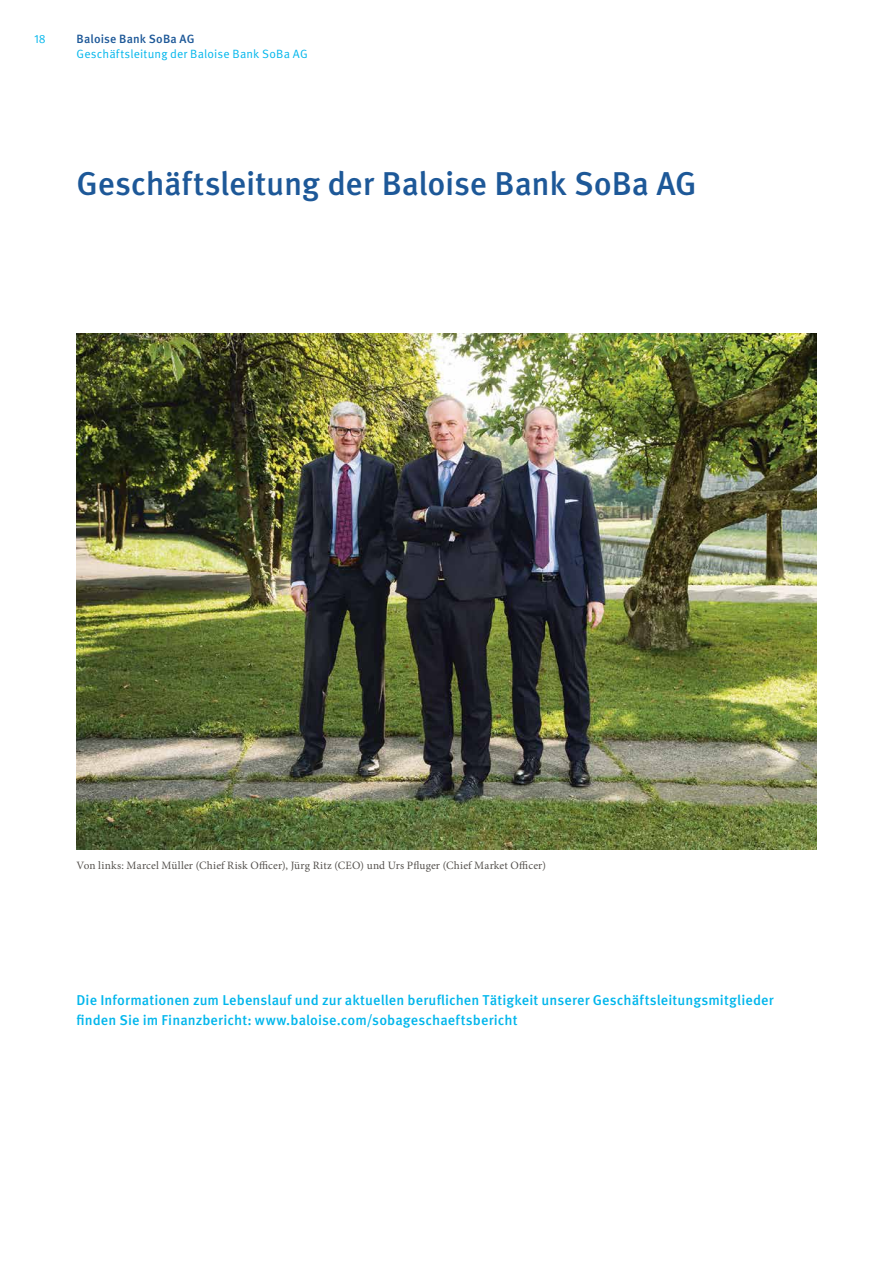
<style>
.page{position:relative;width:893px;height:1263px;background:#fff}
.page>*{position:absolute;margin:0;border:0;box-sizing:border-box;transform-origin:0 0}
.t1{font:500 33px "Meta OT";letter-spacing:-.005em;color:#1d5898}
.t2{font:500 14.25px/19.5px "Meta OT";letter-spacing:.005em;color:#00b6ec}
.t3{font:12px "Meta OT";letter-spacing:.01em;color:#00b6ec}
.t4{font:500 12px "Meta OT";letter-spacing:.015em;color:#1d5898}
.t5{font:11.25px "Minion Pro";letter-spacing:.015em;color:#55524e}
</style>
<div class="page">
<img style="left:77px;top:334px;width:739px;height:515px">
<p class="t3" style="left:34px;top:32px;width:13px">18</p>
<p class="t4" style="left:77px;top:32px;width:120px">Baloise Bank SoBa AG</p>
<p class="t3" style="left:77px;top:47px;width:233px">Geschäftsleitung der Baloise Bank SoBa AG</p>
<h1 class="t1" style="left:77px;top:164px;width:622px">Geschäftsleitung der Baloise Bank SoBa AG</h1>
<p class="t5" style="left:77px;top:858px;width:471px">Von links: Marcel Müller (Chief Risk Officer), Jürg Ritz (CEO) und Urs Pfluger (Chief Market Officer)</p>
<p class="t2" style="left:77px;top:991px;width:699px">Die Informationen zum Lebenslauf und zur aktuellen beruflichen Tätigkeit unserer Geschäftsleitungsmitglieder finden Sie im Finanzbericht: www.baloise.com/sobageschaeftsbericht</p>
</div>
